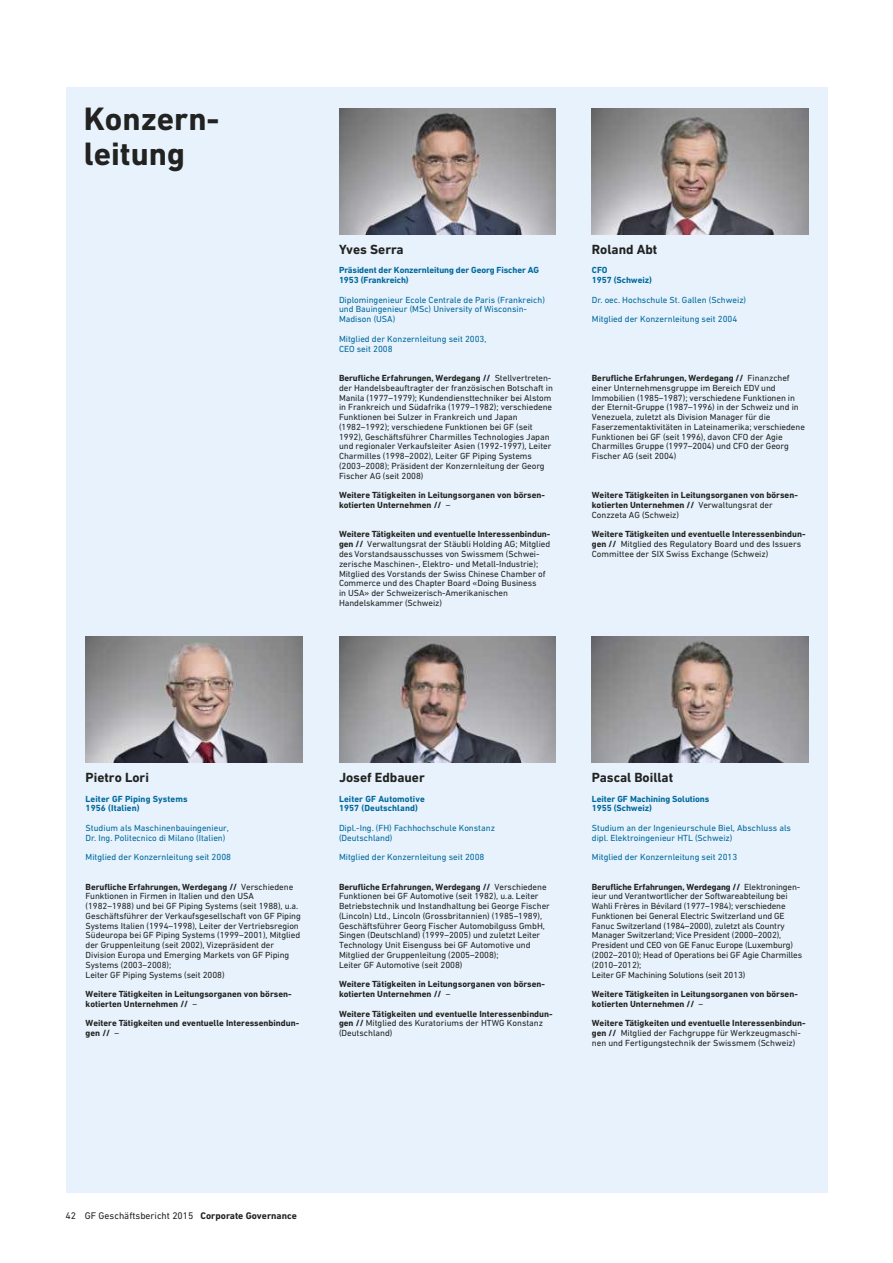
<style>
.page{position:relative;width:893px;height:1263px;background:#fff}
.page>*{position:absolute;margin:0;border:0;box-sizing:border-box;transform-origin:0 0}
.t1{font:700 33px/34.5px "DIN Next W1 G";color:#222221}
.t2{font:700 13.5px "DIN Next W1 G";color:#222221}
.t3{font:9.75px "DIN Next W1 G";color:#222221}
.t4{font:9px/9.8px "DIN Next W1 G";letter-spacing:-.005em;color:#222221}
.t5{font:700 9px/9.8px "DIN Next W1 G";color:#222221}
.t6{font:9px/9.8px "DIN Next W1 G";color:#00689c}
.t7{font:700 9px/9.8px "DIN Next W1 G";letter-spacing:-.005em;color:#00689c}
.s1{font-weight:700}
.s2{font-weight:400}
</style>
<div class="page">
<div style="left:66px;top:87px;width:762px;height:1106px;background:#e7f2fc"></div>
<img style="left:339px;top:109px;width:217px;height:125px">
<img style="left:339px;top:637px;width:217px;height:125px">
<img style="left:86px;top:637px;width:216px;height:125px">
<img style="left:592px;top:109px;width:216px;height:125px">
<img style="left:592px;top:637px;width:216px;height:125px">
<h1 class="t1" style="left:84px;top:105px;width:137px">Konzern&shy;leitung</h1>
<h2 class="t2" style="left:339px;top:244px;width:66px">Yves Serra</h2>
<p class="t7" style="left:339px;top:266px;width:202px">Präsident der Konzernleitung der Georg Fischer AG<br>1953 (Frankreich)</p>
<p class="t6" style="left:339px;top:296px;width:207px">Diplomingenieur Ecole Centrale de Paris (Frankreich) und Bauingenieur (MSc) University of Wisconsin-<br>Madison (USA)</p>
<p class="t6" style="left:339px;top:335px;width:149px">Mitglied der Konzernleitung seit 2003,<br>CEO seit 2008</p>
<p class="t4" style="left:339px;top:374px;width:215px"><span class="s1">Berufliche Erfahrungen, Werdegang //</span> Stellvertreten&shy;der Handelsbeauftragter der französischen Botschaft in Manila (1977–1979); Kundendiensttechniker bei Alstom in Frankreich und Südafrika (1979–1982); verschiedene Funktionen bei Sulzer in Frankreich und Japan (1982–1992); verschiedene Funktionen bei GF (seit 1992), Geschäftsführer Charmilles Technologies Japan und regionaler Verkaufsleiter Asien (1992-1997), Leiter Charmilles (1998–2002), Leiter GF Piping Systems (2003–2008); Präsident der Konzernleitung der Georg Fischer AG (seit 2008)</p>
<p class="t5" style="left:339px;top:491px;width:207px">Weitere Tätigkeiten in Leitungsorganen von börsen&shy;kotierten Unternehmen // <span class="s2">–</span></p>
<p class="t4" style="left:339px;top:530px;width:213px"><span class="s1">Weitere Tätigkeiten und eventuelle Interessenbindun&shy;gen //</span> Verwaltungsrat der Stäubli Holding AG; Mitglied des Vorstandsausschusses von Swissmem (Schwei&shy;zerische Maschinen-, Elektro- und Metall-Industrie); Mitglied des Vorstands der Swiss Chinese Chamber of Commerce und des Chapter Board «Doing Business<br>in USA» der Schweizerisch-Amerikanischen<br>Handels kammer (Schweiz)</p>
<h2 class="t2" style="left:592px;top:244px;width:67px">Roland Abt</h2>
<p class="t7" style="left:592px;top:266px;width:62px">CFO<br>1957 (Schweiz)</p>
<p class="t6" style="left:592px;top:291px;width:156px;line-height:19.5px">Dr. oec. Hochschule St. Gallen (Schweiz)<br>Mitglied der Konzernleitung seit 2004</p>
<p class="t4" style="left:592px;top:374px;width:215px"><span class="s1">Berufliche Erfahrungen, Werdegang //</span> Finanzchef einer Unternehmensgruppe im Bereich EDV und Immobilien (1985–1987); verschiedene Funktionen in der Eternit-Gruppe (1987–1996) in der Schweiz und in Venezuela, zuletzt als Division Manager für die Faserzementaktivitäten in Lateinamerika; verschiedene Funktionen bei GF (seit 1996), davon CFO der Agie Charmilles Gruppe (1997–2004) und CFO der Georg Fischer AG (seit 2004)</p>
<p class="t5" style="left:592px;top:491px;width:207px">Weitere Tätigkeiten in Leitungsorganen von börsen&shy;kotierten Unternehmen // <span class="s2">Verwaltungsrat der<br>Conzzeta AG (Schweiz)</span></p>
<p class="t4" style="left:592px;top:530px;width:215px"><span class="s1">Weitere Tätigkeiten und eventuelle Interessenbindun&shy;gen //</span> Mitglied des Regulatory Board und des Issuers<br>Committee der SIX Swiss Exchange (Schweiz)</p>
<h2 class="t2" style="left:86px;top:772px;width:65px">Pietro Lori</h2>
<p class="t7" style="left:86px;top:794px;width:103px">Leiter GF Piping Systems<br>1956 (Italien)</p>
<p class="t6" style="left:86px;top:824px;width:145px">Studium als Maschinenbauingenieur,<br>Dr. Ing. Politecnico di Milano (Italien)</p>
<p class="t6" style="left:86px;top:853px;width:147px">Mitglied der Konzernleitung seit 2008</p>
<p class="t4" style="left:86px;top:882px;width:217px"><span class="s1">Berufliche Erfahrungen, Werdegang //</span> Verschiedene Funktionen in Firmen in Italien und den USA (1982–1988) und bei GF Piping Systems (seit 1988), u.a.<br>Geschäftsführer der Verkaufsgesellschaft von GF Piping Systems Italien (1994–1998), Leiter der Vertriebsregion Südeuropa bei GF Piping Systems (1999–2001), Mitglied der Gruppenleitung (seit 2002), Vizepräsident der Division Europa und Emerging Markets von GF Piping Systems (2003–2008);<br>Leiter GF Piping Systems (seit 2008)</p>
<p class="t5" style="left:86px;top:990px;width:207px">Weitere Tätigkeiten in Leitungsorganen von börsen&shy;kotierten Unternehmen // <span class="s2">–</span></p>
<p class="t5" style="left:86px;top:1019px;width:215px">Weitere Tätigkeiten und eventuelle Interessenbindun&shy;gen // <span class="s2">–</span></p>
<h2 class="t2" style="left:339px;top:772px;width:87px">Josef Edbauer</h2>
<p class="t7" style="left:339px;top:794px;width:87px">Leiter GF Auto motive<br>1957 (Deutschland)</p>
<p class="t6" style="left:339px;top:824px;width:157px">Dipl.-Ing. (FH) Fachhochschule Konstanz (Deutschland)</p>
<p class="t6" style="left:339px;top:853px;width:147px">Mitglied der Konzernleitung seit 2008</p>
<p class="t4" style="left:339px;top:882px;width:212px"><span class="s1">Berufliche Erfahrungen, Werdegang //</span> Verschiedene Funktionen bei GF Automotive (seit 1982), u.a. Leiter Betriebstechnik und Instandhaltung bei George Fischer (Lincoln) Ltd., Lincoln (Grossbritannien) (1985–1989), Geschäftsführer Georg Fischer Automobilguss GmbH, Singen (Deutschland) (1999–2005) und zuletzt Leiter Technology Unit Eisenguss bei GF Automotive und Mitglied der Gruppenleitung (2005–2008);<br>Leiter GF Automotive (seit 2008)</p>
<p class="t5" style="left:339px;top:980px;width:207px">Weitere Tätigkeiten in Leitungsorganen von börsen&shy;kotierten Unternehmen // <span class="s2">–</span></p>
<p class="t5" style="left:339px;top:1010px;width:215px">Weitere Tätigkeiten und eventuelle Interessenbindun&shy;gen // <span class="s2">Mitglied des Kuratoriums der HTWG Konstanz (Deutschland)</span></p>
<h2 class="t2" style="left:592px;top:772px;width:83px">Pascal Boillat</h2>
<p class="t7" style="left:592px;top:794px;width:119px">Leiter GF Machining Solutions<br>1955 (Schweiz)</p>
<p class="t6" style="left:592px;top:824px;width:200px">Studium an der Ingenieurschule Biel, Abschluss als dipl. Elektroingenieur HTL (Schweiz)</p>
<p class="t6" style="left:592px;top:853px;width:147px">Mitglied der Konzernleitung seit 2013</p>
<p class="t4" style="left:592px;top:882px;width:212px"><span class="s1">Berufliche Erfahrungen, Werdegang //</span> Elektroningen&shy;ieur und Verantwortlicher der Softwareabteilung bei Wahli Frères in Bévilard (1977–1984); verschiedene Funktionen bei General Electric Switzerland und GE Fanuc Switzerland (1984–2000), zuletzt als Country Manager Switzerland; Vice President (2000–2002), President und CEO von GE Fanuc Europe (Luxemburg) (2002–2010); Head of Operations bei GF Agie Charmilles (2010–2012);<br>Leiter GF Machining Solutions (seit 2013)</p>
<p class="t5" style="left:592px;top:990px;width:207px">Weitere Tätigkeiten in Leitungsorganen von börsen&shy;kotierten Unternehmen // <span class="s2">–</span></p>
<p class="t4" style="left:592px;top:1019px;width:215px"><span class="s1">Weitere Tätigkeiten und eventuelle Interessenbindun&shy;gen //</span> Mitglied der Fachgruppe für Werkzeugmaschi&shy;nen und Fertigungstechnik der Swissmem (Schweiz)</p>
<p class="t3" style="left:66px;top:1212px;width:233px">42 GF Geschäftsbericht 2015 <span class="s1">Corporate Governance</span></p>
</div>
